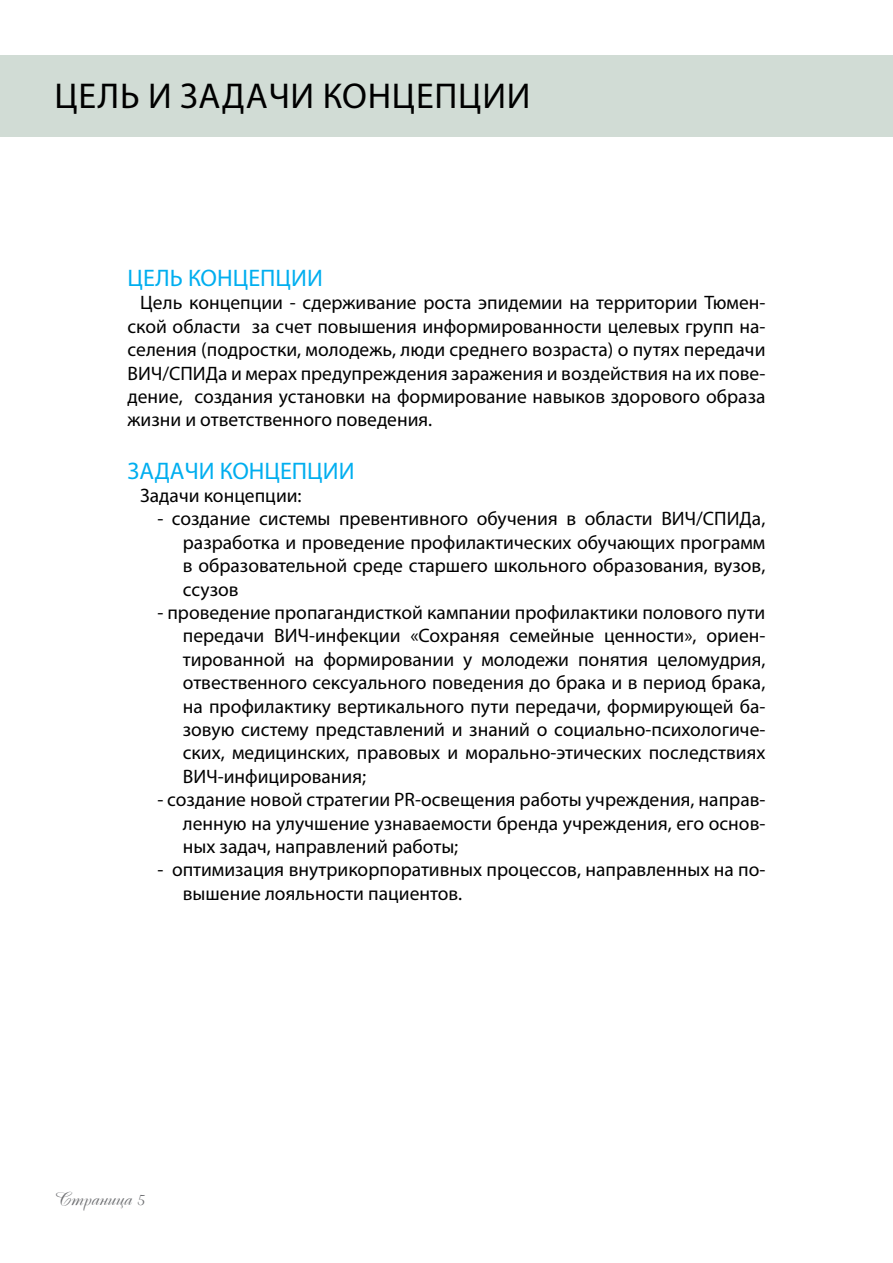
<style>
.page{position:relative;width:893px;height:1263px;background:#fff}
.page>*{position:absolute;margin:0;border:0;box-sizing:border-box;transform-origin:0 0}
.t1{font:36px "Myriad Pro";letter-spacing:.02em;color:#000}
.t2{font:24px "Myriad Pro";color:#00aeef}
.t3{font:19.5px/23.4px "Myriad Pro";color:#000;text-align:justify}
.t4{font:18px "Cassandra";color:#6d6e71}
</style>
<div class="page">
<div style="left:0;top:55px;width:893px;height:82px;background:#d1dcd5"></div>
<h1 class="t1" style="left:54px;top:73px;width:478px">ЦЕЛЬ И ЗАДАЧИ КОНЦЕПЦИИ</h1>
<p class="t2" style="left:128px;top:263px;width:197px">ЦЕЛЬ КОНЦЕПЦИИ</p>
<p class="t3" style="left:128px;top:291px;width:639px;text-indent:13px">Цель концепции - сдерживание роста эпидемии на территории Тюмен&shy;ской области за счет повышения информированности целевых групп на&shy;селения (подростки, молодежь, люди среднего возраста) о путях передачи ВИЧ/СПИДа и мерах предупреждения заражения и воздействия на их пове&shy;дение, создания установки на формирование навыков здорового образа жизни и ответственного поведения.</p>
<p class="t2" style="left:128px;top:456px;width:228px">ЗАДАЧИ КОНЦЕПЦИИ</p>
<p class="t3" style="left:140px;top:483px;width:163px">Задачи концепции:</p>
<p class="t3" style="left:183px;top:507px;width:584px;text-indent:-26px">- создание системы превентивного обучения в области ВИЧ/СПИДа, разработка и проведение профилактических обучающих программ в образовательной среде старшего школьного образования, вузов, ссузов</p>
<p class="t3" style="left:183px;top:600px;width:584px;text-indent:-26px">- проведение пропагандисткой кампании профилактики полового пути передачи ВИЧ-инфекции «Сохраняя семейные ценности», ориен&shy;тированной на формировании у молодежи понятия целомудрия, отвественного сексуального поведения до брака и в период брака, на профилактику вертикального пути передачи, формирующей ба&shy;зовую систему представлений и знаний о социально-психологиче&shy;ских, медицинских, правовых и морально-этических последствиях ВИЧ-инфицирования;</p>
<p class="t3" style="left:183px;top:788px;width:584px;text-indent:-26px">- создание новой стратегии PR-освещения работы учреждения, направ&shy;ленную на улучшение узнаваемости бренда учреждения, его основ&shy;ных задач, направлений работы;</p>
<p class="t3" style="left:183px;top:858px;width:584px;text-indent:-26px">- оптимизация внутрикорпоративных процессов, направленных на по&shy;вышение лояльности пациентов.</p>
<p class="t4" style="left:54px;top:1188px;width:92px">Страница 5</p>
</div>
